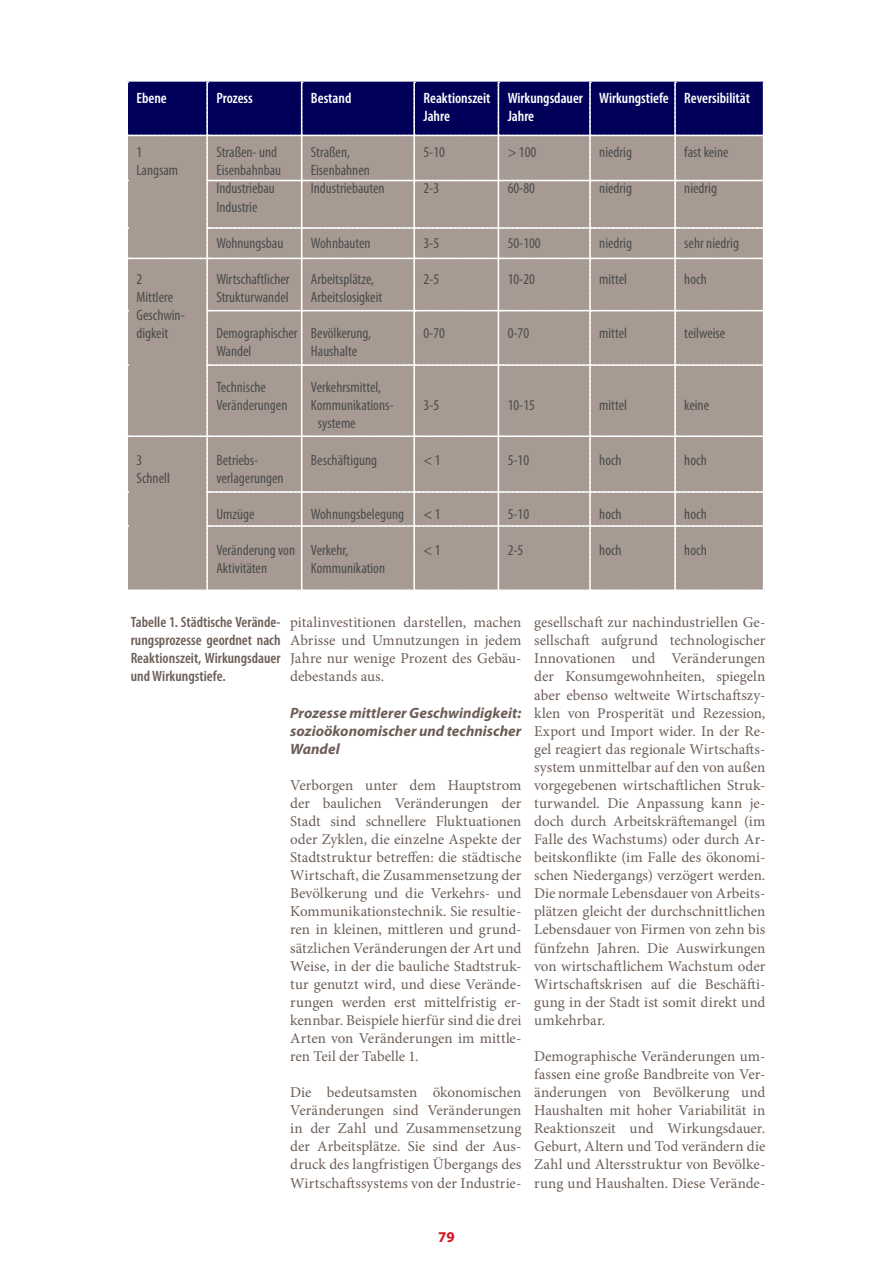
<style>
.page{position:relative;width:893px;height:1263px;background:#fff}
.page>*{position:absolute;margin:0;border:0;box-sizing:border-box;transform-origin:0 0}
.t1{font:15px/18px "Minion Pro";color:#6c5e56;text-align:justify}
.t2{font:condensed 15px/18px "Myriad Pro";color:#4b4c4d}
.t3{font:600 condensed 15px/18px "Myriad Pro";color:#6c5e56;text-align:justify}
.t4{font:600 condensed 15px/18px "Myriad Pro";color:#fff}
.t5{font:italic 700 15px/18px "Myriad Pro";color:#6c5e56;text-align:justify}
.t6{font:700 15px "Myriad Pro";color:#d1161e}
</style>
<div class="page">
<svg style="left:128px;top:82px;width:635px;height:508px;background:#998e90"></svg>
<p class="t4" style="left:136px;top:89px;width:32px">Ebene</p>
<p class="t4" style="left:216px;top:89px;width:38px">Prozess</p>
<p class="t4" style="left:311px;top:89px;width:42px">Bestand</p>
<p class="t4" style="left:423px;top:89px;width:69px">Reaktionszeit<br>Jahre</p>
<p class="t4" style="left:508px;top:89px;width:77px">Wirkungsdauer<br>Jahre</p>
<p class="t4" style="left:599px;top:89px;width:152px">Wirkungstiefe Reversibilität</p>
<p class="t2" style="left:136px;top:143px;width:43px">1<br>Langsam</p>
<p class="t2" style="left:216px;top:143px;width:66px">Straßen- und<br>Eisenbahnbau</p>
<p class="t2" style="left:311px;top:143px;width:60px">Straßen,<br>Eisenbahnen</p>
<p class="t2" style="left:423px;top:143px;width:23px">5-10</p>
<p class="t2" style="left:508px;top:143px;width:30px">&gt; 100</p>
<p class="t2" style="left:599px;top:143px;width:34px">niedrig</p>
<p class="t2" style="left:684px;top:143px;width:46px">fast keine</p>
<p class="t2" style="left:216px;top:179px;width:60px">Industriebau<br>Industrie</p>
<p class="t2" style="left:311px;top:179px;width:75px">Industriebauten</p>
<p class="t2" style="left:423px;top:179px;width:17px">2-3</p>
<p class="t2" style="left:508px;top:179px;width:29px">60-80</p>
<p class="t2" style="left:599px;top:179px;width:34px">niedrig</p>
<p class="t2" style="left:684px;top:179px;width:34px">niedrig</p>
<p class="t2" style="left:216px;top:234px;width:68px">Wohnungsbau</p>
<p class="t2" style="left:311px;top:234px;width:61px">Wohnbauten</p>
<p class="t2" style="left:423px;top:234px;width:17px">3-5</p>
<p class="t2" style="left:508px;top:234px;width:35px">50-100</p>
<p class="t2" style="left:599px;top:234px;width:34px">niedrig</p>
<p class="t2" style="left:684px;top:234px;width:56px">sehr niedrig</p>
<p class="t2" style="left:136px;top:270px;width:50px">2<br>Mittlere<br>Geschwin&shy;digkeit</p>
<p class="t2" style="left:216px;top:270px;width:75px">Wirtschaftlicher<br>Strukturwandel</p>
<p class="t2" style="left:311px;top:270px;width:73px">Arbeitsplätze,<br>Arbeitslosigkeit</p>
<p class="t2" style="left:423px;top:270px;width:17px">2-5</p>
<p class="t2" style="left:508px;top:270px;width:29px">10-20</p>
<p class="t2" style="left:599px;top:270px;width:29px">mittel</p>
<p class="t2" style="left:684px;top:270px;width:24px">hoch</p>
<p class="t2" style="left:216px;top:324px;width:83px">Demographischer<br>Wandel</p>
<p class="t2" style="left:311px;top:324px;width:62px">Bevölkerung,<br>Haushalte</p>
<p class="t2" style="left:423px;top:324px;width:23px">0-70</p>
<p class="t2" style="left:508px;top:324px;width:23px">0-70</p>
<p class="t2" style="left:599px;top:324px;width:29px">mittel</p>
<p class="t2" style="left:684px;top:324px;width:43px">teilweise</p>
<p class="t2" style="left:216px;top:378px;width:73px">Technische<br>Veränderungen</p>
<p class="t2" style="left:311px;top:378px;width:72px">Verkehrsmittel,</p>
<p class="t2" style="left:423px;top:396px;width:17px">3-5</p>
<p class="t2" style="left:508px;top:396px;width:29px">10-15</p>
<p class="t2" style="left:599px;top:396px;width:29px">mittel</p>
<p class="t2" style="left:684px;top:396px;width:26px">keine</p>
<p class="t2" style="left:311px;top:396px;width:84px">Kommunikations-</p>
<p class="t2" style="left:318px;top:414px;width:39px">systeme</p>
<p class="t2" style="left:136px;top:450px;width:35px">3<br>Schnell</p>
<p class="t2" style="left:216px;top:450px;width:69px">Betriebs&shy;verlagerungen</p>
<p class="t2" style="left:311px;top:450px;width:68px">Beschäftigung</p>
<p class="t2" style="left:423px;top:450px;width:19px">&lt; 1</p>
<p class="t2" style="left:508px;top:450px;width:23px">5-10</p>
<p class="t2" style="left:599px;top:450px;width:24px">hoch</p>
<p class="t2" style="left:684px;top:450px;width:24px">hoch</p>
<p class="t2" style="left:216px;top:505px;width:40px">Umzüge</p>
<p class="t2" style="left:311px;top:505px;width:95px">Wohnungsbelegung</p>
<p class="t2" style="left:423px;top:505px;width:19px">&lt; 1</p>
<p class="t2" style="left:508px;top:505px;width:23px">5-10</p>
<p class="t2" style="left:599px;top:505px;width:24px">hoch</p>
<p class="t2" style="left:684px;top:505px;width:24px">hoch</p>
<p class="t2" style="left:216px;top:541px;width:80px">Veränderung von<br>Aktivitäten</p>
<p class="t2" style="left:311px;top:541px;width:76px">Verkehr,<br>Kommunikation</p>
<p class="t2" style="left:423px;top:541px;width:19px">&lt; 1</p>
<p class="t2" style="left:508px;top:541px;width:17px">2-5</p>
<p class="t2" style="left:599px;top:541px;width:24px">hoch</p>
<p class="t2" style="left:684px;top:541px;width:24px">hoch</p>
<p class="t3" style="left:131px;top:613px;width:151px">Tabelle 1. Städtische Verände&shy;rungsprozesse geordnet nach Reaktionszeit, Wirkungsdauer und Wirkungstiefe.</p>
<p class="t1" style="left:290px;top:613px;width:233px">pitalinvestitionen darstellen, machen Abrisse und Umnutzungen in jedem Jahre nur wenige Prozent des Gebäu&shy;debestands aus.</p>
<p class="t5" style="left:290px;top:703px;width:233px">Prozesse mittlerer Geschwindigkeit: sozioökonomischer und technischer Wandel</p>
<p class="t1" style="left:290px;top:776px;width:233px">Verborgen unter dem Hauptstrom der baulichen Veränderungen der Stadt sind schnellere Fluktuationen oder Zyklen, die einzelne Aspekte der Stadtstruktur betreffen: die städtische Wirtschaft, die Zusammensetzung der Bevölkerung und die Verkehrs- und Kommunikationstechnik. Sie resultie&shy;ren in kleinen, mittleren und grund&shy;sätzlichen Veränderungen der Art und Weise, in der die bauliche Stadtstruk&shy;tur genutzt wird, und diese Verände&shy;rungen werden erst mittelfristig er&shy;kennbar. Beispiele hierfür sind die drei Arten von Veränderungen im mittle&shy;ren Teil der Tabelle 1.</p>
<p class="t1" style="left:290px;top:1083px;width:233px">Die bedeutsamsten ökonomischen Veränderungen sind Veränderungen in der Zahl und Zusammensetzung der Arbeitsplätze. Sie sind der Aus&shy;druck des langfristigen Übergangs des Wirtschaftssystems von der Industrie-</p>
<p class="t1" style="left:534px;top:613px;width:233px">gesellschaft zur nachindustriellen Ge&shy;sellschaft aufgrund technologischer Innovationen und Veränderungen der Konsumgewohnheiten, spiegeln aber ebenso weltweite Wirtschaftszy&shy;klen von Prosperität und Rezession, Export und Import wider. In der Re&shy;gel reagiert das regionale Wirtschafts&shy;system unmittelbar auf den von außen vorgegebenen wirtschaftlichen Struk&shy;turwandel. Die Anpassung kann je&shy;doch durch Arbeitskräftemangel (im Falle des Wachstums) oder durch Ar&shy;beitskonflikte (im Falle des ökonomi&shy;schen Niedergangs) verzögert werden.<br>Die normale Lebensdauer von Arbeits&shy;plätzen gleicht der durchschnittlichen Lebensdauer von Firmen von zehn bis fünfzehn Jahren. Die Auswirkungen von wirtschaftlichem Wachstum oder Wirtschaftskrisen auf die Beschäfti&shy;gung in der Stadt ist somit direkt und umkehrbar.</p>
<p class="t1" style="left:534px;top:1047px;width:233px">Demographische Veränderungen um&shy;fassen eine große Bandbreite von Ver&shy;änderungen von Bevölkerung und Haushalten mit hoher Variabilität in Reaktionszeit und Wirkungsdauer.<br>Geburt, Altern und Tod verändern die Zahl und Altersstruktur von Bevölke&shy;rung und Haushalten. Diese Verände-</p>
<p class="t6" style="left:438px;top:1227px;width:18px">79</p>
</div>
